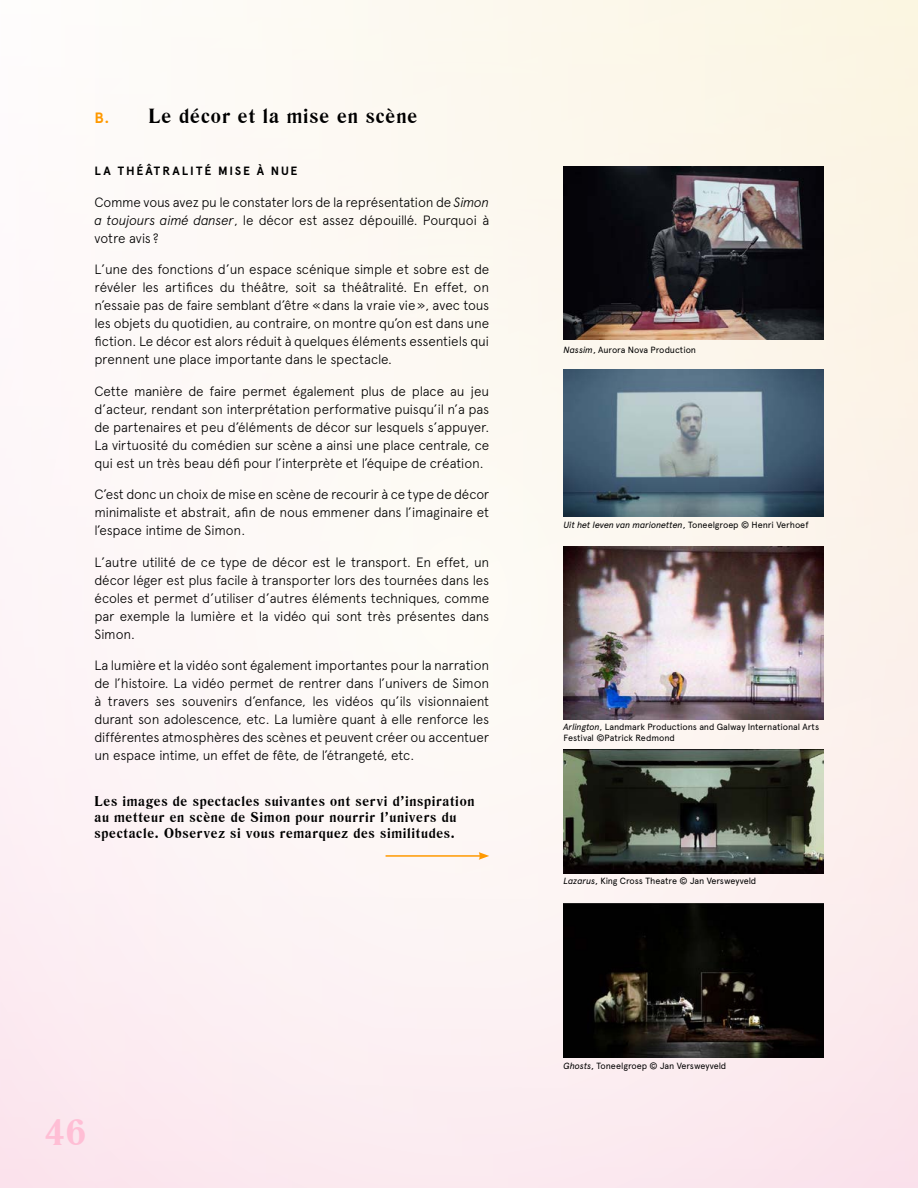
<style>
.page{position:relative;width:918px;height:1188px;background:#fff}
.page>*{position:absolute;margin:0;border:0;box-sizing:border-box;transform-origin:0 0}
.t1{font:700 36px "Romana BT";color:#ffbed5}
.t2{font:700 19.5px "Romana BT";letter-spacing:.05em;color:#000}
.t3{font:300 13.5px/18px "Apercu";letter-spacing:-.015em;color:#000;text-align:justify}
.t4{font:700 13.5px/16.2px "Romana BT";letter-spacing:.05em;color:#000}
.t5{font:700 12px "Apercu";letter-spacing:.165em;color:#000}
.t6{font:9px/10.8px "Apercu";letter-spacing:-.01em;color:#000}
.t7{font:italic 9px "Apercu";letter-spacing:-.01em;color:#000}
.s1{font-family:"Apercu";font-size:15px;color:#f90}
.s2{font-style:italic}
.s3{font-style:normal}
</style>
<div class="page">
<div style="left:0;top:0;width:918px;height:1188px;background:linear-gradient(to right,#fdf7f9,#fbf1e9)"></div>
<img style="left:564px;top:546px;width:260px;height:174px">
<img style="left:564px;top:904px;width:260px;height:154px">
<img style="left:564px;top:750px;width:260px;height:124px">
<img style="left:564px;top:166px;width:260px;height:174px">
<img style="left:564px;top:370px;width:260px;height:146px">
<hr style="left:386px;top:855px;width:95px;height:2px;background:#f90">
<svg style="left:479px;top:852px;width:10px;height:8px"></svg>
<h2 class="t2" style="left:94px;top:104px;width:325px"><span class="s1">B.</span> Le décor et la mise en scène</h2>
<p class="t5" style="left:95px;top:164px;width:204px">LA THÉÂTRALITÉ MISE À NUE</p>
<p class="t3" style="left:94px;top:193px;width:396px">Comme vous avez pu le constater lors de la représentation de <span class="s2">Simon a toujours aimé danser</span>, le décor est assez dépouillé. Pourquoi à votre avis ?</p>
<p class="t3" style="left:94px;top:260px;width:396px">L’une des fonctions d’un espace scénique simple et sobre est de révéler les artifices du théâtre, soit sa théâtralité. En effet, on n’essaie pas de faire semblant d’être «dans la vraie vie», avec tous les objets du quotidien, au contraire, on montre qu’on est dans une fiction. Le décor est alors réduit à quelques éléments essentiels qui prennent une place importante dans le spectacle.</p>
<p class="t3" style="left:94px;top:382px;width:396px">Cette manière de faire permet également plus de place au jeu d’acteur, rendant son interprétation performative puisqu’il n’a pas de partenaires et peu d’éléments de décor sur lesquels s’appuyer.<br>La virtuosité du comédien sur scène a ainsi une place centrale, ce qui est un très beau défi pour l’interprète et l’équipe de création.</p>
<p class="t3" style="left:94px;top:485px;width:396px">C’est donc un choix de mise en scène de recourir à ce type de décor minimaliste et abstrait, afin de nous emmener dans l’imaginaire et l’espace intime de Simon.</p>
<p class="t3" style="left:94px;top:553px;width:396px">L’autre utilité de ce type de décor est le transport. En effet, un décor léger est plus facile à transporter lors des tournées dans les écoles et permet d’utiliser d’autres éléments techniques, comme par exemple la lumière et la vidéo qui sont très présentes dans Simon.</p>
<p class="t3" style="left:94px;top:656px;width:396px">La lumière et la vidéo sont également importantes pour la narration de l’histoire. La vidéo permet de rentrer dans l’univers de Simon à travers ses souvenirs d’enfance, les vidéos qu’ils visionnaient durant son adolescence, etc. La lumière quant à elle renforce les différentes atmosphères des scènes et peuvent créer ou accentuer un espace intime, un effet de fête, de l’étrangeté, etc.</p>
<p class="t4" style="left:94px;top:793px;width:381px">Les images de spectacles suivantes ont servi d’inspiration au metteur en scène de Simon pour nourrir l’univers du spectacle. Observez si vous remarquez des similitudes.</p>
<h1 class="t1" style="left:44px;top:1110px;width:43px">46</h1>
<p class="t6" style="left:564px;top:344px;width:134px"><span class="s2">Nassim</span>, Aurora Nova Production</p>
<p class="t7" style="left:564px;top:518px;width:247px">Uit het leven van marionetten<span class="s3">, Toneelgroep © Henri Verhoef</span></p>
<p class="t6" style="left:564px;top:722px;width:257px"><span class="s2">Arlington</span>, Landmark Productions and Galway International Arts<br>Festival ©Patrick Redmond</p>
<p class="t6" style="left:564px;top:876px;width:194px"><span class="s2">Lazarus</span>, King Cross Theatre © Jan Versweyveld</p>
<p class="t6" style="left:564px;top:1060px;width:164px"><span class="s2">Ghosts</span>, Toneelgroep © Jan Versweyveld</p>
</div>
